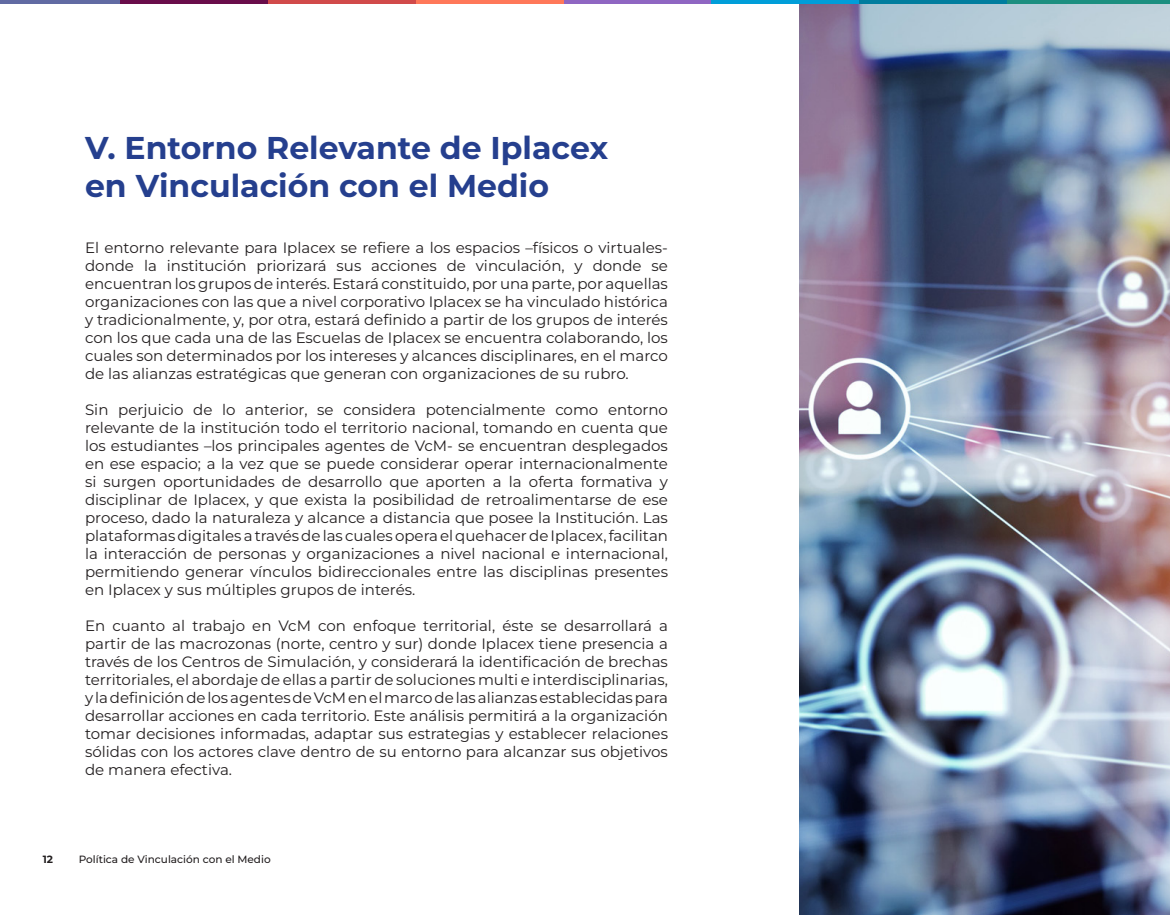
<style>
.page{position:relative;width:1170px;height:915px;background:#fff}
.page>*{position:absolute;margin:0;border:0;box-sizing:border-box;transform-origin:0 0}
.t1{font:700 31.5px "Montserrat";color:#253f8e}
.t2{font:15px/18px "Montserrat";color:#231f20;text-align:justify}
.t3{font:500 10.5px "Montserrat";color:#231f20}
.t4{font:700 10.5px "Montserrat";color:#231f20}
</style>
<div class="page">
<hr style="left:0;top:0;width:120px;height:4px;background:#616ba3">
<hr style="left:120px;top:0;width:148px;height:4px;background:#690d4a">
<hr style="left:268px;top:0;width:148px;height:4px;background:#d14a4a">
<hr style="left:416px;top:0;width:147px;height:4px;background:#ff7859">
<hr style="left:563px;top:0;width:148px;height:4px;background:#8f66c2">
<hr style="left:711px;top:0;width:148px;height:4px;background:#009ed9">
<hr style="left:859px;top:0;width:148px;height:4px;background:#007d9e">
<hr style="left:1007px;top:0;width:162px;height:4px;background:#1c8f80">
<img style="left:799px;top:4px;width:370px;height:910px">
<p class="t1" style="left:85px;top:125px;width:524px">V. Entorno Relevante de Iplacex</p>
<p class="t1" style="left:85px;top:163px;width:465px">en Vinculación con el Medio</p>
<p class="t2" style="left:85px;top:238px;width:584px">El entorno relevante para Iplacex se refiere a los espacios –físicos o virtuales&shy;donde la institución priorizará sus acciones de vinculación, y donde se encuentran los grupos de interés. Estará constituido, por una parte, por aquellas organizaciones con las que a nivel corporativo Iplacex se ha vinculado histórica y tradicionalmente, y, por otra, estará definido a partir de los grupos de interés con los que cada una de las Escuelas de Iplacex se encuentra colaborando, los cuales son determinados por los intereses y alcances disciplinares, en el marco de las alianzas estratégicas que generan con organizaciones de su rubro.</p>
<p class="t2" style="left:85px;top:400px;width:584px">Sin perjuicio de lo anterior, se considera potencialmente como entorno relevante de la institución todo el territorio nacional, tomando en cuenta que los estudiantes –los principales agentes de VcM- se encuentran desplegados en ese espacio; a la vez que se puede considerar operar internacionalmente si surgen oportunidades de desarrollo que aporten a la oferta formativa y disciplinar de Iplacex, y que exista la posibilidad de retroalimentarse de ese proceso, dado la naturaleza y alcance a distancia que posee la Institución. Las plataformas digitales a través de las cuales opera el quehacer de Iplacex, facilitan la interacción de personas y organizaciones a nivel nacional e internacional, permitiendo generar vínculos bidireccionales entre las disciplinas presentes en Iplacex y sus múltiples grupos de interés.</p>
<p class="t2" style="left:85px;top:616px;width:584px">En cuanto al trabajo en VcM con enfoque territorial, éste se desarrollará a partir de las macrozonas (norte, centro y sur) donde Iplacex tiene presencia a través de los Centros de Simulación, y considerará la identificación de brechas territoriales, el abordaje de ellas a partir de soluciones multi e interdisciplinarias, y la definición de los agentes de VcM en el marco de las alianzas establecidas para desarrollar acciones en cada territorio. Este análisis permitirá a la organización tomar decisiones informadas, adaptar sus estrategias y establecer relaciones sólidas con los actores clave dentro de su entorno para alcanzar sus objetivos de manera efectiva.</p>
<p class="t4" style="left:43px;top:851px;width:12px">12</p>
<p class="t3" style="left:79px;top:852px;width:193px">Política de Vinculación con el Medio</p>
</div>
